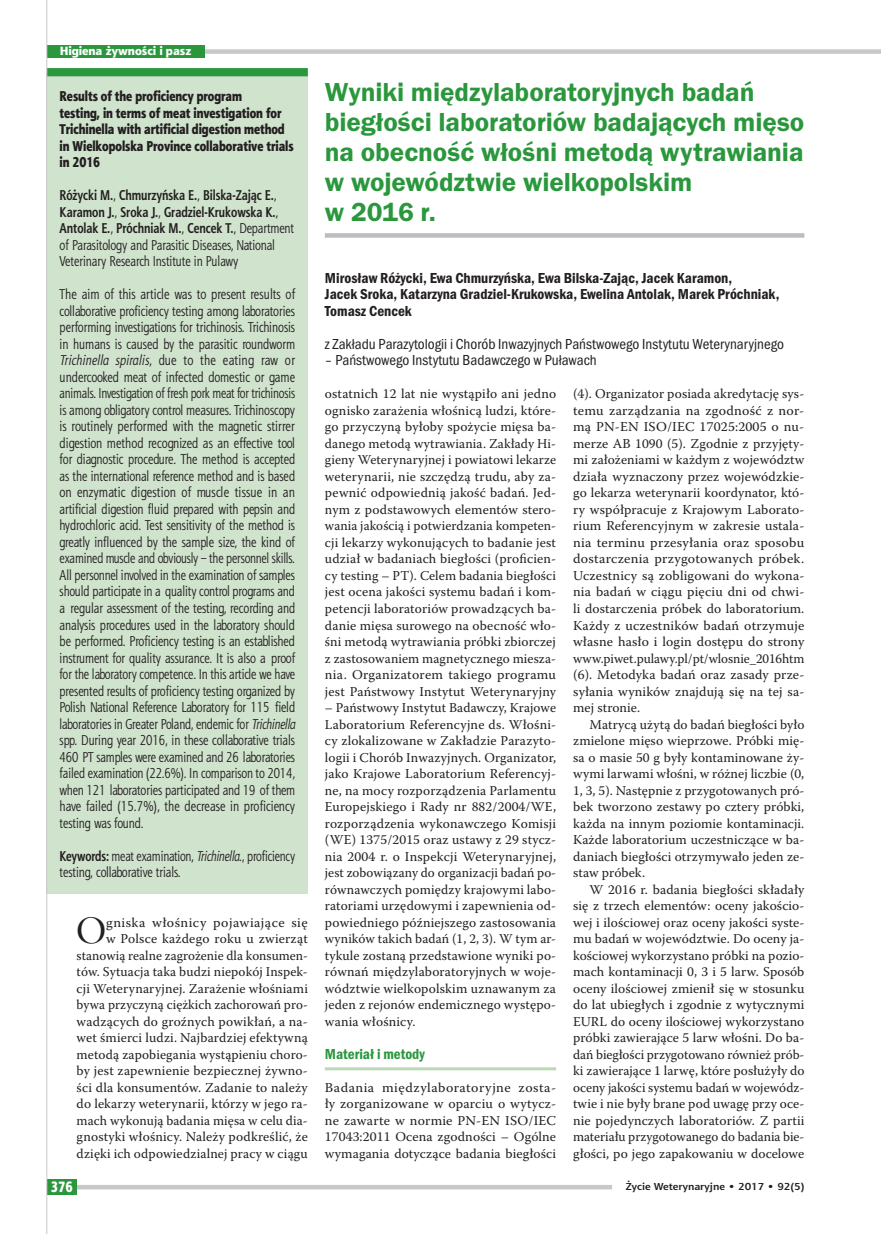
<style>
.page{position:relative;width:881px;height:1234px;background:#fff}
.page>*{position:absolute;margin:0;border:0;box-sizing:border-box;transform-origin:0 0}
.t1{font:38.55px "Warnock Pro Disp";color:#231f20}
.t2{font:600 27px/30px "Franklin Gothic Itc TEE Dm";letter-spacing:-.005em;color:#2a973d}
.t3{font:15px/16.5px "Franklin Got Itc TOT Dem Con";color:#231f20}
.t4{font:15px "Franklin Got Itc TOT Boo Con";color:#231f20}
.t5{font:15px "Franklin Got Itc TOT Dem Con";color:#2a973d}
.t6{font:15px "Aerton Cnd EFN Black";color:#fff}
.t7{font:14.25px/16.5px "Aerton Cnd EFN";color:#231f20;text-align:justify}
.t8{font:700 14.25px/16.5px "Aerton Cnd EFN";color:#231f20}
.t9{font:14.25px/16.5px "Aerton Cnd EFN Black";color:#231f20}
.t10{font:13.5px/16.5px "Warnock Pro";letter-spacing:.01em;color:#231f20;text-align:justify}
.t11{font:12px "Aerton EFN Black";color:#fff}
.t12{font:700 10.2px "Aerton EFN";color:#231f20;scale:1.11 1}
.s1{font-weight:400}
.s2{font-style:italic}
.s3{font-weight:700}
</style>
<div class="page">
<hr style="left:325px;top:1067px;width:231px;height:3px;background:#bdd8b7">
<div style="left:325px;top:233px;width:479px;height:5px;background:#bcbdc0"></div>
<div style="left:47px;top:72px;width:261px;height:821px;background:#d0e3cd"></div>
<div style="left:47px;top:68px;width:261px;height:8px;background:#2a973d"></div>
<div style="left:47px;top:49px;width:833px;height:5px;background:#c7c8ca"></div>
<div style="left:47px;top:45px;width:157px;height:13px;background:#2a973d"></div>
<div style="left:47px;top:1184px;width:565px;height:5px;background:#c7c8ca"></div>
<div style="left:47px;top:1178px;width:30px;height:15px;background:#2a973d"></div>
<hr style="left:46px;top:0;width:1px;height:1233px;background:#c7c8ca">
<p class="t11" style="left:60px;top:43px;width:133px">Higiena żywności i pasz</p>
<p class="t9" style="left:60px;top:88px;width:235px">Results of the proficiency program<br>testing, in terms of meat investigation for Trichinella with artificial digestion method in Wielkopolska Province collaborative trials in 2016</p>
<p class="t8" style="left:60px;top:187px;width:236px">Różycki M.<span class="s1">,</span> Chmurzyńska E.<span class="s1">,</span> Bilska-Zając E.<span class="s1">, </span>Karamon J.<span class="s1">,</span> Sroka J.<span class="s1">,</span> Gradziel-Krukowska K.<span class="s1">, </span>Antolak E.<span class="s1">,</span> Próchniak M.<span class="s1">,</span> Cencek T.<span class="s1">, Department of Parasitology and Parasitic Diseases, National Veterinary Research Institute in Pulawy</span></p>
<p class="t7" style="left:60px;top:286px;width:237px">The aim of this article was to present results of collaborative proficiency testing among laboratories performing investigations for trichinosis. Trichinosis in humans is caused by the parasitic roundworm <span class="s2">Trichinella spiralis</span>, due to the eating raw or undercooked meat of infected domestic or game animals. Investigation of fresh pork meat for trichinosis is among obligatory control measures. Trichinoscopy is routinely performed with the magnetic stirrer digestion method recognized as an effective tool for diagnostic procedure. The method is accepted as the international reference method and is based on enzymatic digestion of muscle tissue in an artificial digestion fluid prepared with pepsin and hydrochloric acid. Test sensitivity of the method is greatly influenced by the sample size, the kind of examined muscle and obviously – the personnel skills.<br>All personnel involved in the examination of samples should participate in a quality control programs and a regular assessment of the testing, recording and analysis procedures used in the laboratory should be performed. Proficiency testing is an established instrument for quality assurance. It is also a proof for the laboratory competence. In this article we have presented results of proficiency testing organized by Polish National Reference Laboratory for 115 field laboratories in Greater Poland, endemic for <span class="s2">Trichinella </span>spp. During year 2016, in these collaborative trials 460 PT samples were examined and 26 laboratories failed examination (22.6%). In comparison to 2014, when 121 laboratories participated and 19 of them have failed (15.7%), the decrease in proficiency testing was found.</p>
<p class="t7" style="left:60px;top:847px;width:237px"><span class="s3">Keywords:</span> meat examination, <span class="s2">Trichinella</span>., proficiency testing, collaborative trials.</p>
<p class="t10" style="left:77px;top:913px;width:233px;text-align:right">gniska włośnicy pojawiające się<br>w Polsce każdego roku u zwierząt stanowią realne zagrożenie dla konsumen&shy;tów. Sytuacja taka budzi niepokój Inspek&shy;cji Weterynaryjnej. Zarażenie włośniami bywa przyczyną ciężkich zachorowań pro&shy;wadzących do groźnych powikłań, a na&shy;wet śmierci ludzi. Najbardziej efektywną metodą zapobiegania wystąpieniu choro&shy;by jest zapewnienie bezpiecznej żywno&shy;ści dla konsumentów. Zadanie to należy do lekarzy weterynarii, którzy w jego ra&shy;mach wykonują badania mięsa w celu dia&shy;gnostyki włośnicy. Należy podkreślić, że dzięki ich odpowiedzialnej pracy w ciągu</p>
<h1 class="t1" style="left:77px;top:909px;width:31px">O</h1>
<h2 class="t2" style="left:325px;top:77px;width:481px">Wyniki międzylaboratoryjnych badań biegłości laboratoriów badających mięso na obecność włośni metodą wytrawiania w województwie wielkopolskim<br>w 2016 r.</h2>
<p class="t3" style="left:325px;top:269px;width:456px">Mirosław Różycki, Ewa Chmurzyńska, Ewa Bilska-Zając, Jacek Karamon,<br>Jacek Sroka, Katarzyna Gradziel‑Krukowska, Ewelina Antolak, Marek Próchniak,<br>Tomasz Cencek</p>
<p class="t4" style="left:325px;top:335px;width:460px">z Zakładu Parazytologii i Chorób Inwazyjnych Państwowego Instytutu Weterynaryjnego</p>
<p class="t4" style="left:325px;top:352px;width:273px">– Państwowego Instytutu Badawczego w Puławach</p>
<p class="t10" style="left:325px;top:385px;width:233px">ostatnich 12 lat nie wystąpiło ani jedno ognisko zarażenia włośnicą ludzi, które&shy;go przyczyną byłoby spożycie mięsa ba&shy;danego metodą wytrawiania. Zakłady Hi&shy;gieny Weterynaryjnej i powiatowi lekarze weterynarii, nie szczędzą trudu, aby za&shy;pewnić odpowiednią jakość badań. Jed&shy;nym z podstawowych elementów stero&shy;wania jakością i potwierdzania kompeten&shy;cji lekarzy wykonujących to badanie jest udział w badaniach biegłości (proficien&shy;cy testing – PT). Celem badania biegłości jest ocena jakości systemu badań i kom&shy;petencji laboratoriów prowadzących ba&shy;danie mięsa surowego na obecność wło&shy;śni metodą wytrawiania próbki zbiorczej z zastosowaniem magnetycznego miesza&shy;nia. Organizatorem takiego programu jest Państwowy Instytut Weterynaryjny</p>
<p class="t10" style="left:325px;top:699px;width:233px">– Państwowy Instytut Badawczy, Krajowe Laboratorium Referencyjne ds. Włośni&shy;cy zlokalizowane w Zakładzie Parazyto&shy;logii i Chorób Inwazyjnych. Organizator, jako Krajowe Laboratorium Referencyj&shy;ne, na mocy rozporządzenia Parlamentu Europejskiego i Rady nr 882/2004/WE, rozporządzenia wykonawczego Komisji (WE) 1375/2015 oraz ustawy z 29 stycz&shy;nia 2004 r. o Inspekcji Weterynaryjnej, jest zobowiązany do organizacji badań po&shy;równawczych pomiędzy krajowymi labo&shy;ratoriami urzędowymi i zapewnienia od&shy;powiedniego późniejszego zastosowania wyników takich badań (1, 2, 3). W tym ar&shy;tykule zostaną przedstawione wyniki po&shy;równań międzylaboratoryjnych w woje&shy;wództwie wielkopolskim uznawanym za jeden z rejonów endemicznego występo&shy;wania włośnicy.</p>
<p class="t5" style="left:325px;top:1044px;width:101px">Materiał i metody</p>
<p class="t10" style="left:325px;top:1078px;width:233px">Badania międzylaboratoryjne zosta&shy;ły zorganizowane w oparciu o wytycz&shy;ne zawarte w normie PN-EN ISO/IEC 17043:2011 Ocena zgodności – Ogólne wymagania dotyczące badania biegłości</p>
<p class="t10" style="left:573px;top:385px;width:233px">(4). Organizator posiada akredytację sys&shy;temu zarządzania na zgodność z nor&shy;mą PN-EN ISO/IEC 17025:2005 o nu&shy;merze AB 1090 (5). Zgodnie z przyjęty&shy;mi założeniami w każdym z województw działa wyznaczony przez wojewódzkie&shy;go lekarza weterynarii koordynator, któ&shy;ry współpracuje z Krajowym Laborato&shy;rium Referencyjnym w zakresie ustala&shy;nia terminu przesyłania oraz sposobu dostarczenia przygotowanych próbek.<br>Uczestnicy są zobligowani do wykona&shy;nia badań w ciągu pięciu dni od chwi&shy;li dostarczenia próbek do laboratorium.<br>Każdy z uczestników badań otrzymuje własne hasło i login dostępu do strony www.piwet.pulawy.pl/pt/wlosnie_2016htm (6). Metodyka badań oraz zasady prze&shy;syłania wyników znajdują się na tej sa&shy;mej stronie.</p>
<p class="t10" style="left:573px;top:715px;width:233px;text-indent:16px">Matrycą użytą do badań biegłości było zmielone mięso wieprzowe. Próbki mię&shy;sa o masie 50 g były kontaminowane ży&shy;wymi larwami włośni, w różnej liczbie (0, 1, 3, 5). Następnie z przygotowanych pró&shy;bek tworzono zestawy po cztery próbki, każda na innym poziomie kontaminacji.<br>Każde laboratorium uczestniczące w ba&shy;daniach biegłości otrzymywało jeden ze&shy;staw próbek.</p>
<p class="t10" style="left:573px;top:880px;width:233px;text-indent:16px">W 2016 r. badania biegłości składały się z trzech elementów: oceny jakościo&shy;wej i ilościowej oraz oceny jakości syste&shy;mu badań w województwie. Do oceny ja&shy;kościowej wykorzystano próbki na pozio&shy;mach kontaminacji 0, 3 i 5 larw. Sposób oceny ilościowej zmienił się w stosunku do lat ubiegłych i zgodnie z wytycznymi EURL do oceny ilościowej wykorzystano próbki zawierające 5 larw włośni. Do ba&shy;dań biegłości przygotowano również prób&shy;ki zawierające 1 larwę, które posłużyły do oceny jakości systemu badań w wojewódz&shy;twie i nie były brane pod uwagę przy oce&shy;nie pojedynczych laboratoriów. Z partii materiału przygotowanego do badania bie&shy;głości, po jego zapakowaniu w docelowe</p>
<p class="t6" style="left:51px;top:1177px;width:23px">376</p>
<p class="t12" style="left:625px;top:1180px;width:162px">Życie Weterynaryjne • 2017 • 92(5)</p>
</div>
